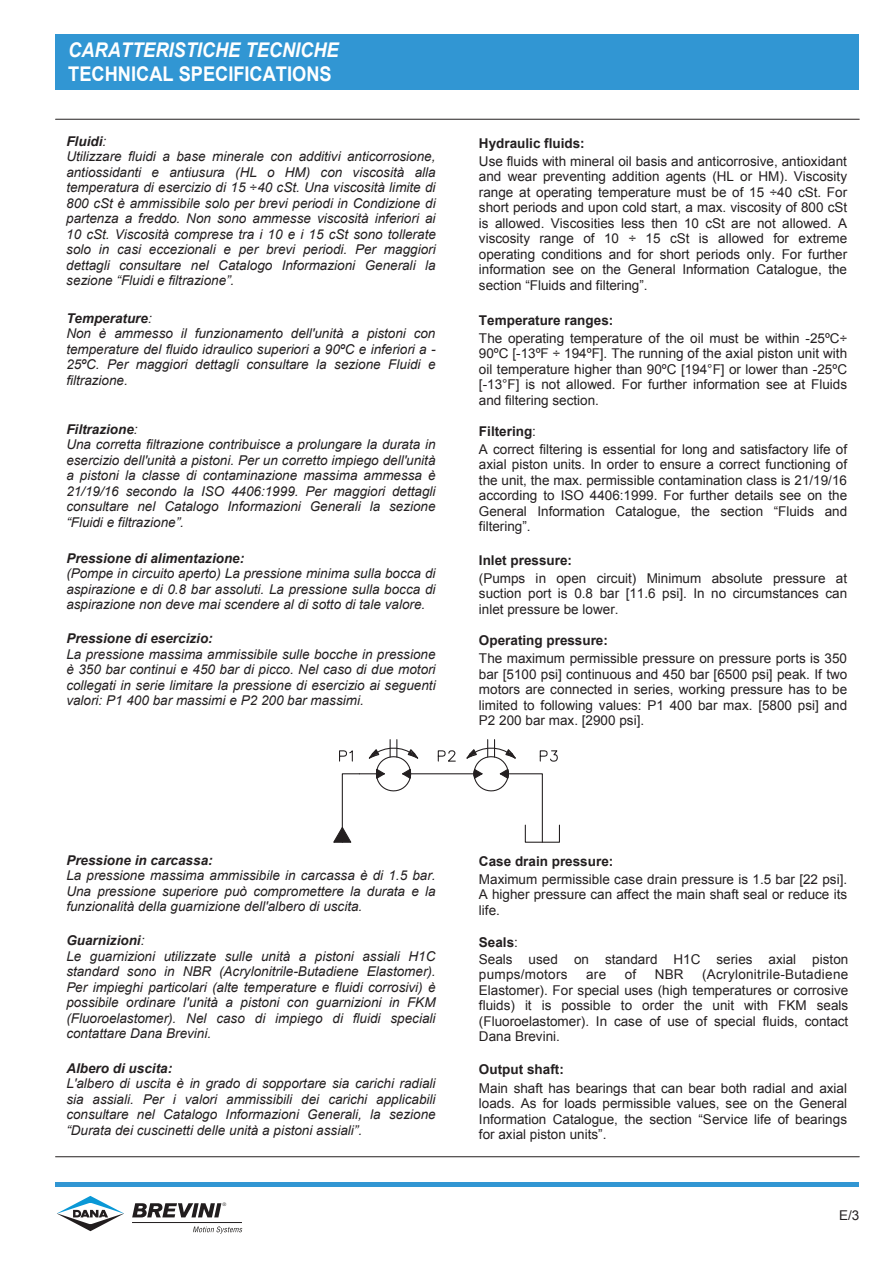
<style>
.page{position:relative;width:893px;height:1263px;background:#fff}
.page>*{position:absolute;margin:0;border:0;box-sizing:border-box;transform-origin:0 0}
.t1{font:italic 700 20.25px "Arial";color:#fff;scale:.9 1}
.t2{font:700 20.25px "Arial";color:#fff;scale:.9 1}
.t3{font:italic 13.5px/15.6px "Arial";color:#231f20;text-align:justify}
.t4{font:13.5px/15.5px "Arial";color:#231f20;text-align:justify}
.t5{font:700 13.5px "Arial";color:#231f20}
.t6{font:italic 700 13.5px "Arial";color:#231f20}
.t7{font:300 4.8px "Helvetica Neue";color:#201e1e}
.s1{font-weight:700}
.s2{font-style:normal}
</style>
<div class="page">
<div style="left:56px;top:34px;width:803px;height:55px;background:#3196d3"></div>
<hr style="left:56px;top:119px;width:803px;height:1px;background:#231f20">
<hr style="left:56px;top:1157px;width:803px;height:1px;background:#231f20">
<hr style="left:56px;top:1182px;width:803px;height:4px;background:#3196d3">
<svg style="left:57px;top:1196px;width:67px;height:36px"></svg>
<svg style="left:193px;top:1226px;width:49px;height:8px"></svg>
<svg style="left:132px;top:1203px;width:89px;height:14px"></svg>
<hr style="left:132px;top:1222px;width:110px;height:1px;background:#211d1e">
<hr style="left:410px;top:773px;width:64px;height:1px;background:#231f20">
<svg style="left:437px;top:750px;width:19px;height:12px"></svg>
<svg style="left:464px;top:739px;width:94px;height:104px"></svg>
<svg style="left:333px;top:739px;width:86px;height:104px"></svg>
<div style="left:525px;top:825px;width:35px;height:18px;border:1px solid #231f20"></div>
<h1 class="t1" style="left:68px;top:39px;width:302px">CARATTERISTICHE TECNICHE</h1>
<h1 class="t2" style="left:68px;top:62px;width:294px">TECHNICAL SPECIFICATIONS</h1>
<p class="t3" style="left:66px;top:133px;width:371px;text-align:left"><span class="s1">Fluidi</span>:<br>Utilizzare fluidi a base minerale con additivi anticorrosione, antiossidanti e antiusura (HL o HM) con viscosità alla temperatura di esercizio di 15 <span class="s2">÷</span>40 cSt. Una viscosità limite di 800 cSt è ammissibile solo per brevi periodi in Condizione di partenza a freddo. Non sono ammesse viscosità inferiori ai 10 cSt. Viscosità comprese tra i 10 e i 15 cSt sono tollerate solo in casi eccezionali e per brevi periodi. Per maggiori dettagli consultare nel Catalogo Informazioni Generali la sezione “Fluidi e filtrazione”.</p>
<p class="t5" style="left:479px;top:135px;width:107px">Hydraulic fluids:</p>
<p class="t4" style="left:479px;top:153px;width:370px">Use fluids with mineral oil basis and anticorrosive, antioxidant and wear preventing addition agents (HL or HM). Viscosity range at operating temperature must be of 15 ÷40 cSt. For short periods and upon cold start, a max. viscosity of 800 cSt is allowed. Viscosities less then 10 cSt are not allowed. A viscosity range of 10 ÷ 15 cSt is allowed for extreme operating conditions and for short periods only. For further information see on the General Information Catalogue, the section “Fluids and filtering”.</p>
<p class="t3" style="left:66px;top:310px;width:371px;text-align:left"><span class="s1">Temperature</span>:<br>Non è ammesso il funzionamento dell'unità a pistoni con temperature del fluido idraulico superiori a 90ºC e inferiori a - 25ºC. Per maggiori dettagli consultare la sezione Fluidi e filtrazione.</p>
<p class="t5" style="left:479px;top:312px;width:136px">Temperature ranges:</p>
<p class="t4" style="left:479px;top:330px;width:370px">The operating temperature of the oil must be within -25ºC÷ 90ºC [-13ºF ÷ 194ºF]. The running of the axial piston unit with oil temperature higher than 90ºC [194°F] or lower than -25ºC [-13°F] is not allowed. For further information see at Fluids and filtering section.</p>
<p class="t3" style="left:66px;top:421px;width:371px;text-align:left"><span class="s1">Filtrazione</span>:<br>Una corretta filtrazione contribuisce a prolungare la durata in esercizio dell'unità a pistoni. Per un corretto impiego dell'unità a pistoni la classe di contaminazione massima ammessa è 21/19/16 secondo la ISO 4406:1999. Per maggiori dettagli consultare nel Catalogo Informazioni Generali la sezione “Fluidi e filtrazione”.</p>
<p class="t4" style="left:479px;top:422px;width:370px;line-height:18.1px"><span class="s1">Filtering</span>:<br>A correct filtering is essential for long and satisfactory life of</p>
<p class="t4" style="left:479px;top:457px;width:370px">axial piston units. In order to ensure a correct functioning of the unit, the max. permissible contamination class is 21/19/16 according to ISO 4406:1999. For further details see on the General Information Catalogue, the section “Fluids and filtering”.</p>
<p class="t6" style="left:66px;top:551px;width:179px">Pressione di alimentazione:</p>
<p class="t3" style="left:66px;top:566px;width:371px">(Pompe in circuito aperto) La pressione minima sulla bocca di aspirazione e di 0.8 bar assoluti. La pressione sulla bocca di aspirazione non deve mai scendere al di sotto di tale valore.</p>
<p class="t6" style="left:66px;top:631px;width:148px">Pressione di esercizio:</p>
<p class="t3" style="left:66px;top:646px;width:371px">La pressione massima ammissibile sulle bocche in pressione è 350 bar continui e 450 bar di picco. Nel caso di due motori collegati in serie limitare la pressione di esercizio ai seguenti valori: P1 400 bar massimi e P2 200 bar massimi.</p>
<p class="t5" style="left:479px;top:553px;width:95px">Inlet pressure:</p>
<p class="t4" style="left:479px;top:570px;width:370px">(Pumps in open circuit) Minimum absolute pressure at suction port is 0.8 bar [11.6 psi]. In no circumstances can inlet pressure be lower.</p>
<p class="t5" style="left:479px;top:633px;width:130px">Operating pressure:</p>
<p class="t4" style="left:479px;top:651px;width:370px">The maximum permissible pressure on pressure ports is 350 bar [5100 psi] continuous and 450 bar [6500 psi] peak. If two motors are connected in series, working pressure has to be limited to following values: P1 400 bar max. [5800 psi] and P2 200 bar max. [2900 psi].</p>
<p class="t6" style="left:66px;top:853px;width:148px">Pressione in carcassa:</p>
<p class="t3" style="left:66px;top:868px;width:371px">La pressione massima ammissibile in carcassa è di 1.5 bar.<br>Una pressione superiore può compromettere la durata e la funzionalità della guarnizione dell'albero di uscita.</p>
<p class="t5" style="left:479px;top:854px;width:136px">Case drain pressure:</p>
<p class="t4" style="left:479px;top:871px;width:370px">Maximum permissible case drain pressure is 1.5 bar [22 psi].<br>A higher pressure can affect the main shaft seal or reduce its life.</p>
<p class="t3" style="left:66px;top:933px;width:371px;text-align:left"><span class="s1">Guarnizioni</span>:<br>Le guarnizioni utilizzate sulle unità a pistoni assiali H1C standard sono in NBR (Acrylonitrile-Butadiene Elastomer).<br>Per impieghi particolari (alte temperature e fluidi corrosivi) è possibile ordinare l'unità a pistoni con guarnizioni in FKM (Fluoroelastomer). Nel caso di impiego di fluidi speciali contattare Dana Brevini.</p>
<p class="t4" style="left:479px;top:934px;width:371px;line-height:16px;text-align:left"><span class="s1">Seals</span>:<br>Seals used on standard H1C series axial piston pumps/motors</p>
<p class="t4" style="left:479px;top:967px;width:371px;text-indent:223px">(Acrylonitrile-Butadiene Elastomer). For special uses (high temperatures or corrosive fluids) it is possible to order the unit with FKM seals (Fluoroelastomer). In case of use of special fluids, contact Dana Brevini.</p>
<p class="t4" style="left:586px;top:967px;width:22px">are</p>
<p class="t4" style="left:625px;top:967px;width:13px">of</p>
<p class="t4" style="left:655px;top:967px;width:31px">NBR</p>
<p class="t6" style="left:66px;top:1060px;width:107px">Albero di uscita:</p>
<p class="t3" style="left:66px;top:1076px;width:371px">L'albero di uscita è in grado di sopportare sia carichi radiali sia assiali. Per i valori ammissibili dei carichi applicabili consultare nel Catalogo Informazioni Generali, la sezione “Durata dei cuscinetti delle unità a pistoni assiali”.</p>
<p class="t7" style="left:222px;top:1203px;width:5px">®</p>
<p class="t5" style="left:479px;top:1062px;width:86px">Output shaft:</p>
<p class="t4" style="left:479px;top:1080px;width:370px">Main shaft has bearings that can bear both radial and axial loads. As for loads permissible values, see on the General Information Catalogue, the section “Service life of bearings for axial piston units”.</p>
<p class="t4" style="left:839px;top:1208px;width:22px">E/3</p>
</div>
